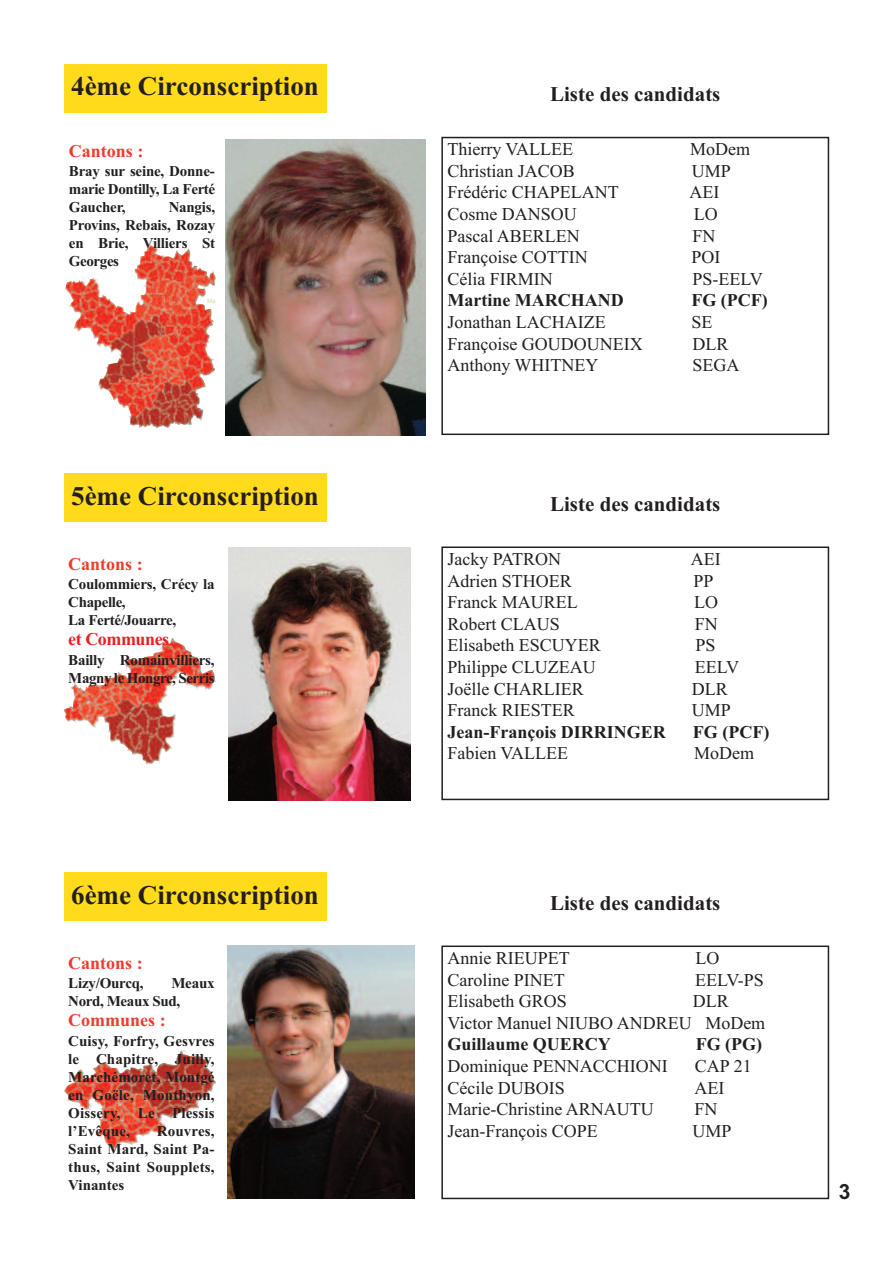
<style>
.page{position:relative;width:893px;height:1263px;background:#fff}
.page>*{position:absolute;margin:0;border:0;box-sizing:border-box;transform-origin:0 0}
.t1{font:700 27px "Times New Roman";color:#231f20}
.t2{font:700 21px "Times New Roman";color:#231f20}
.t3{font:700 21px "Arial";color:#231f20}
.t4{font:18px/21.6px "Times New Roman";color:#231f20}
.t5{font:700 18px "Times New Roman";color:#231f20}
.t6{font:700 18px "Times New Roman";color:#ef3b2c}
.t7{font:700 18px "Times New Roman";letter-spacing:-.025em;color:#e92025}
.t8{font:700 15px/18px "Times New Roman";letter-spacing:-.015em;color:#231f20;text-align:justify}
</style>
<div class="page">
<div style="left:64px;top:64px;width:262px;height:48px;background:#ffdb1b"></div>
<img style="left:96px;top:245px;width:120px;height:183px">
<img style="left:225px;top:139px;width:200px;height:296px">
<div style="left:441px;top:137px;width:388px;height:298px;border:2px solid #231f20"></div>
<div style="left:64px;top:473px;width:262px;height:49px;background:#ffdb1b"></div>
<img style="left:64px;top:638px;width:152px;height:126px">
<img style="left:228px;top:548px;width:182px;height:252px">
<div style="left:441px;top:546px;width:388px;height:254px;border:2px solid #231f20"></div>
<div style="left:64px;top:872px;width:262px;height:49px;background:#ffdb1b"></div>
<img style="left:64px;top:1050px;width:152px;height:99px">
<div style="left:441px;top:945px;width:388px;height:254px;border:2px solid #231f20"></div>
<img style="left:228px;top:946px;width:187px;height:253px">
<h1 class="t1" style="left:71px;top:70px;width:249px">4ème Circonscription</h1>
<p class="t2" style="left:550px;top:81px;width:172px">Liste des candidats</p>
<p class="t6" style="left:69px;top:140px;width:76px">Cantons :</p>
<p class="t8" style="left:69px;top:162px;width:148px">Bray sur seine, Donne&shy;marie Dontilly, La Ferté Gaucher,</p>
<p class="t8" style="left:69px;top:198px;width:148px;text-indent:100px">Nangis, Provins, Rebais, Rozay en Brie, Villiers St Georges</p>
<p class="t4" style="left:447px;top:138px;width:127px">Thierry VALLEE</p>
<p class="t4" style="left:690px;top:138px;width:61px">MoDem</p>
<p class="t4" style="left:447px;top:160px;width:129px">Christian JACOB</p>
<p class="t4" style="left:692px;top:160px;width:41px">UMP</p>
<p class="t4" style="left:447px;top:181px;width:173px">Frédéric CHAPELANT</p>
<p class="t4" style="left:690px;top:181px;width:31px">AEI</p>
<p class="t4" style="left:447px;top:203px;width:131px">Cosme DANSOU</p>
<p class="t4" style="left:694px;top:203px;width:25px">LO</p>
<p class="t4" style="left:447px;top:225px;width:134px">Pascal ABERLEN</p>
<p class="t4" style="left:692px;top:225px;width:25px">FN</p>
<p class="t4" style="left:447px;top:246px;width:142px">Françoise COTTIN</p>
<p class="t4" style="left:691px;top:246px;width:30px">POI</p>
<p class="t4" style="left:447px;top:268px;width:107px">Célia FIRMIN</p>
<p class="t4" style="left:692px;top:268px;width:72px">PS-EELV</p>
<p class="t5" style="left:447px;top:290px;width:178px">Martine MARCHAND</p>
<p class="t5" style="left:691px;top:290px;width:78px">FG (PCF)</p>
<p class="t4" style="left:447px;top:311px;width:160px">Jonathan LACHAIZE</p>
<p class="t4" style="left:691px;top:311px;width:23px">SE</p>
<p class="t4" style="left:447px;top:333px;width:197px">Françoise GOUDOUNEIX</p>
<p class="t4" style="left:692px;top:333px;width:38px">DLR</p>
<p class="t4" style="left:447px;top:354px;width:153px">Anthony WHITNEY</p>
<p class="t4" style="left:692px;top:354px;width:48px">SEGA</p>
<h1 class="t1" style="left:71px;top:480px;width:249px">5ème Circonscription</h1>
<p class="t2" style="left:550px;top:491px;width:172px">Liste des candidats</p>
<p class="t6" style="left:68px;top:553px;width:76px">Cantons :</p>
<p class="t8" style="left:68px;top:575px;width:148px;text-align:left">Coulommiers, Crécy la<br>Chapelle,<br>La Ferté/Jouarre,</p>
<p class="t7" style="left:68px;top:628px;width:102px">et Communes</p>
<p class="t8" style="left:68px;top:650px;width:148px">Bailly Romainvilliers,<br>Magny le Hongre, Serris</p>
<p class="t4" style="left:447px;top:548px;width:115px">Jacky PATRON</p>
<p class="t4" style="left:691px;top:548px;width:31px">AEI</p>
<p class="t4" style="left:447px;top:570px;width:126px">Adrien STHOER</p>
<p class="t4" style="left:693px;top:570px;width:22px">PP</p>
<p class="t4" style="left:447px;top:591px;width:132px">Franck MAUREL</p>
<p class="t4" style="left:694px;top:591px;width:25px">LO</p>
<p class="t4" style="left:447px;top:613px;width:114px">Robert CLAUS</p>
<p class="t4" style="left:695px;top:613px;width:25px">FN</p>
<p class="t4" style="left:447px;top:634px;width:155px">Elisabeth ESCUYER</p>
<p class="t4" style="left:695px;top:634px;width:22px">PS</p>
<p class="t4" style="left:447px;top:656px;width:150px">Philippe CLUZEAU</p>
<p class="t4" style="left:695px;top:656px;width:46px">EELV</p>
<p class="t4" style="left:447px;top:678px;width:138px">Joëlle CHARLIER</p>
<p class="t4" style="left:692px;top:678px;width:38px">DLR</p>
<p class="t4" style="left:447px;top:699px;width:129px">Franck RIESTER</p>
<p class="t4" style="left:692px;top:699px;width:41px">UMP</p>
<p class="t5" style="left:447px;top:721px;width:220px">Jean-François DIRRINGER</p>
<p class="t5" style="left:693px;top:721px;width:78px">FG (PCF)</p>
<p class="t4" style="left:447px;top:742px;width:122px">Fabien VALLEE</p>
<p class="t4" style="left:694px;top:742px;width:61px">MoDem</p>
<h1 class="t1" style="left:71px;top:879px;width:249px">6ème Circonscription</h1>
<p class="t2" style="left:550px;top:890px;width:172px">Liste des candidats</p>
<p class="t6" style="left:68px;top:952px;width:76px">Cantons :</p>
<p class="t8" style="left:68px;top:974px;width:77px">Lizy/Ourcq,</p>
<p class="t8" style="left:68px;top:974px;width:148px;text-indent:103px">Meaux<br>Nord, Meaux Sud,</p>
<p class="t6" style="left:68px;top:1010px;width:99px">Communes :</p>
<p class="t8" style="left:68px;top:1031px;width:148px">Cuisy, Forfry, Gesvres le Chapitre, Juilly, Marchémoret, Montgé en Goële, Monthyon, Oissery, Le Plessis l’Evêque,</p>
<p class="t8" style="left:68px;top:1121px;width:148px;text-indent:88px">Rouvres, Saint Mard, Saint Pa&shy;thus, Saint Soupplets, Vinantes</p>
<p class="t4" style="left:447px;top:947px;width:124px">Annie RIEUPET</p>
<p class="t4" style="left:696px;top:947px;width:25px">LO</p>
<p class="t4" style="left:447px;top:968px;width:119px">Caroline PINET</p>
<p class="t4" style="left:695px;top:968px;width:70px">EELV-PS</p>
<p class="t4" style="left:447px;top:990px;width:121px">Elisabeth GROS</p>
<p class="t4" style="left:447px;top:990px;width:319px;text-indent:245px">DLR<br>Victor Manuel NIUBO ANDREU MoDem</p>
<p class="t5" style="left:447px;top:1034px;width:165px">Guillaume QUERCY</p>
<p class="t5" style="left:696px;top:1034px;width:68px">FG (PG)</p>
<p class="t4" style="left:447px;top:1055px;width:222px">Dominique PENNACCHIONI</p>
<p class="t4" style="left:695px;top:1055px;width:58px">CAP 21</p>
<p class="t4" style="left:447px;top:1076px;width:119px">Cécile DUBOIS</p>
<p class="t4" style="left:694px;top:1076px;width:31px">AEI</p>
<p class="t4" style="left:447px;top:1098px;width:208px">Marie-Christine ARNAUTU</p>
<p class="t4" style="left:694px;top:1098px;width:25px">FN</p>
<p class="t4" style="left:447px;top:1120px;width:152px">Jean-François COPE</p>
<p class="t4" style="left:692px;top:1120px;width:41px">UMP</p>
<p class="t3" style="left:839px;top:1179px;width:13px">3</p>
</div>
